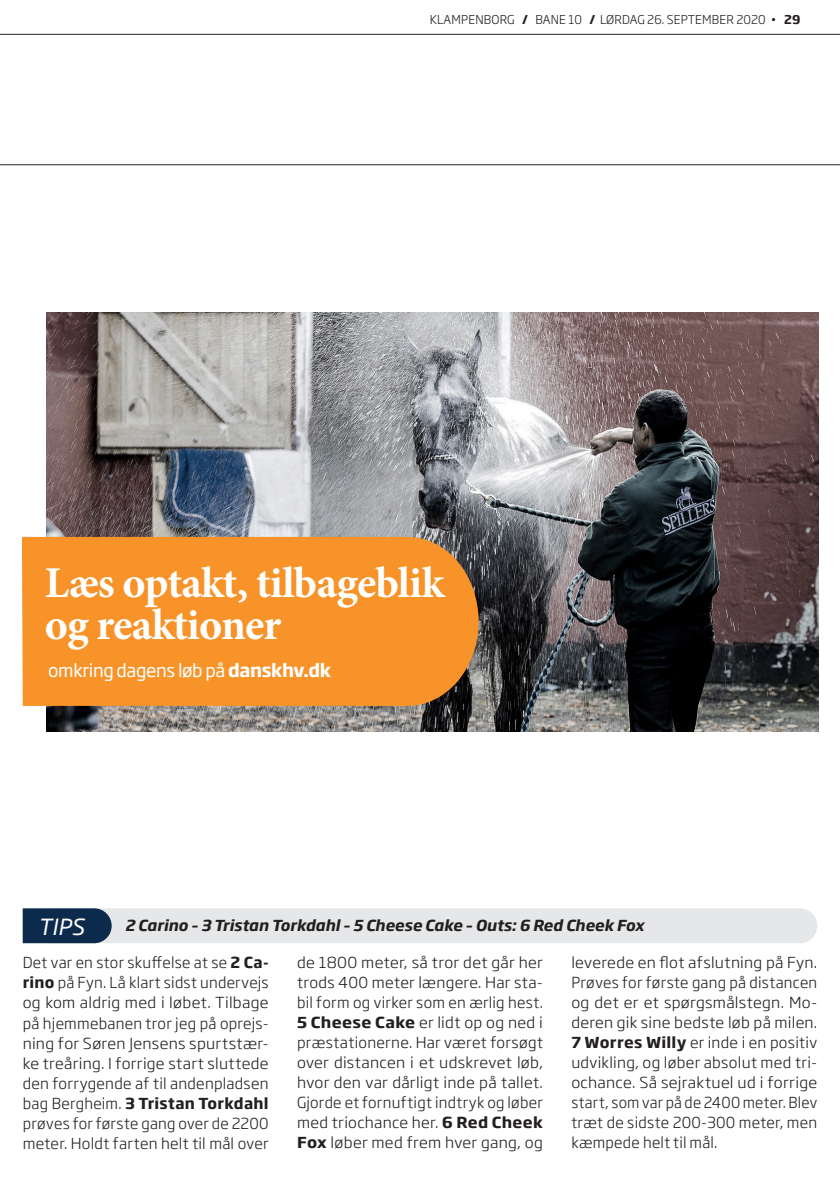
<style>
.page{position:relative;width:840px;height:1191px;background:#fff}
.page>*{position:absolute;margin:0;border:0;box-sizing:border-box;transform-origin:0 0}
.t1{font:700 44px/42px "Minion Pro";letter-spacing:-.02em;color:#fff}
.t2{font:italic 22px "Soho Gothic Pro";color:#fff}
.t3{font:18px "Soho Gothic Pro";letter-spacing:-.02em;color:#fff}
.Tips_brødtekst{font:300 15px/20px "Soho Gothic Pro";letter-spacing:.015em;color:#231f20;text-align:justify;scale:1.05 1}
.Tips_brødtekst-2{font:300 15px/20px "Soho Gothic Pro";letter-spacing:.015em;color:#231f20;text-align:justify}
.Tips_overskrift{font:italic 700 15px "Soho Gothic Pro";color:#231f20}
.t4{font:300 12px "Soho Gothic Pro";letter-spacing:.015em;color:#231f20}
.s1{font-weight:700}
</style>
<div class="page">
<hr style="left:0;top:34px;width:839px;height:1px;background:#231f20">
<hr style="left:0;top:164px;width:839px;height:1px;background:#231f20">
<svg style="left:23px;top:908px;width:793px;height:35px;background:#cfd3d8"></svg>
<img style="left:46px;top:313px;width:771px;height:419px">
<div style="left:22px;top:537px;width:456px;height:169px;background:#f79328"></div>
<p class="t4" style="left:429px;top:10px;width:372px">KLAMPENBORG <span class="s1">/</span> BANE 10 <span class="s1">/</span> LØRDAG 26. SEPTEMBER 2020 • <span class="s1">29</span></p>
<p class="t1" style="left:45px;top:561px;width:401px">Læs optakt, tilbageblik og reaktioner</p>
<p class="t3" style="left:48px;top:656px;width:284px">omkring dagens løb på <span class="s1">danskhv.dk</span></p>
<p class="t2" style="left:38px;top:909px;width:48px">TIPS</p>
<p class="Tips_overskrift" style="left:125px;top:913px;width:520px">2 Carino – 3 Tristan Torkdahl – 5 Cheese Cake – Outs: 6 Red Cheek Fox</p>
<p class="Tips_brødtekst-2" style="left:23px;top:952px;width:247px">Det var en stor skuffelse at se <span class="s1">2 Ca&shy;rino</span> på Fyn. Lå klart sidst undervejs og kom aldrig med i løbet. Tilbage på hjemmebanen tror jeg på oprejs&shy;ning for Søren Jensens spurtstær&shy;ke treåring. I forrige start sluttede den forrygende af til andenpladsen bag Bergheim. <span class="s1">3 Tristan Torkdahl </span>prøves for første gang over de 2200 meter. Holdt farten helt til mål over</p>
<p class="Tips_brødtekst" style="left:297px;top:952px;width:236px">de 1800 meter, så tror det går her trods 400 meter længere. Har sta&shy;bil form og virker som en ærlig hest.<br><span class="s1">5 Cheese Cake</span> er lidt op og ned i præstationerne. Har været forsøgt over distancen i et udskrevet løb, hvor den var dårligt inde på tallet.<br>Gjorde et fornuftigt indtryk og løber med triochance her. <span class="s1">6 Red Cheek Fox</span> løber med frem hver gang, og</p>
<p class="Tips_brødtekst" style="left:571px;top:952px;width:235px">leverede en flot afslutning på Fyn.<br>Prøves for første gang på distancen og det er et spørgsmålstegn. Mo&shy;deren gik sine bedste løb på milen.<br><span class="s1">7 Worres Willy</span> er inde i en positiv udvikling, og løber absolut med tri&shy;ochance. Så sejraktuel ud i forrige start, som var på de 2400 meter. Blev træt de sidste 200-300 meter, men kæmpede helt til mål.</p>
</div>
